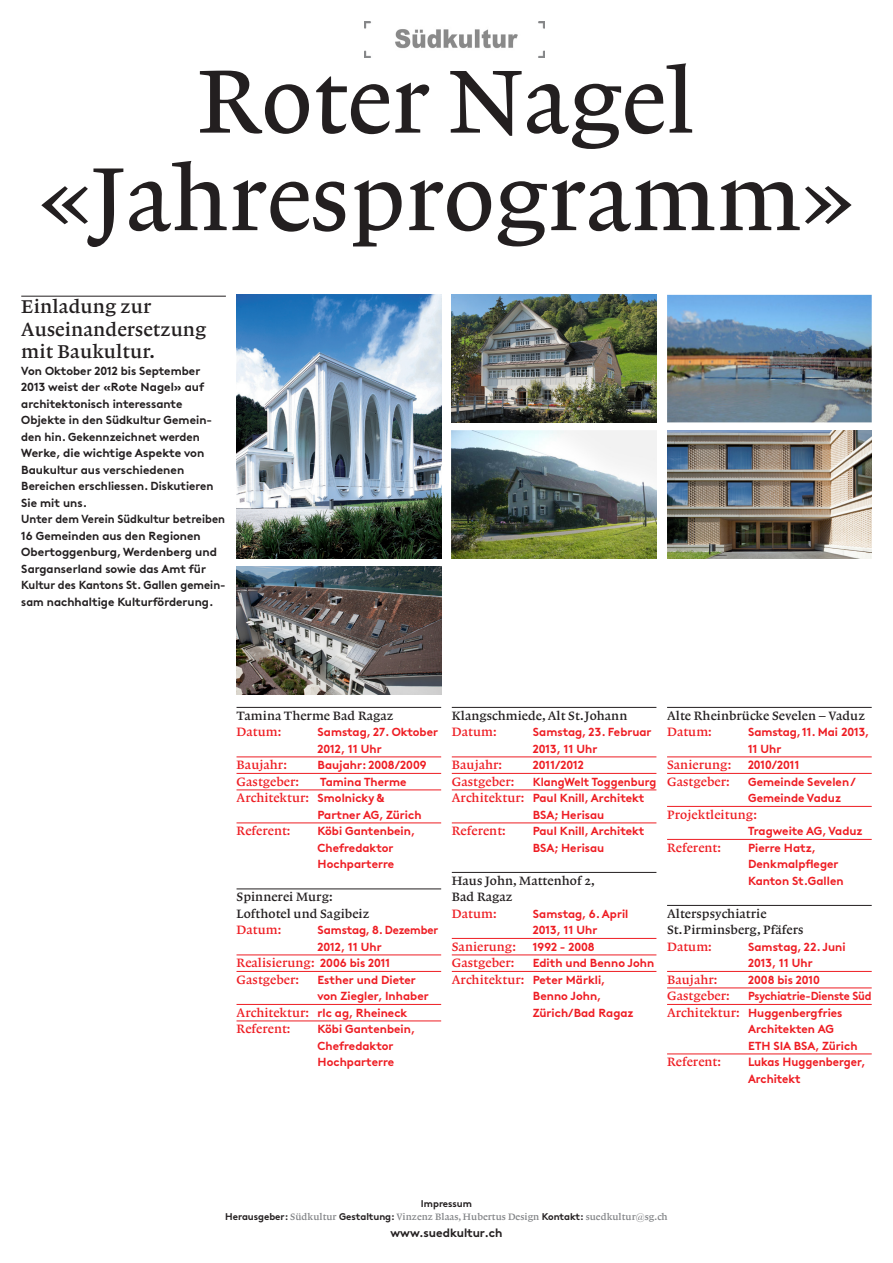
<style>
.page{position:relative;width:893px;height:1263px;background:#fff}
.page>*{position:absolute;margin:0;border:0;box-sizing:border-box;transform-origin:0 0}
.t1{font:500 94.35px/97.5px "Lexicon No 1 Roman A";color:#231f20;text-align:center}
.t2{font:19.5px/22.5px "Lexicon No 1 Roman B Txt";letter-spacing:.005em;color:#231f20}
.t3{font:12.75px "Lexicon No 1 Roman B Txt";letter-spacing:.005em;color:#ee1d23}
.t4{font:12.75px/16.5px "Lexicon No 1 Roman B Txt";letter-spacing:.005em;color:#231f20}
.t5{font:700 12px/16.5px "Black";color:#ee1d23;scale:.96 1}
.t6{font:700 12px "Black";color:#231f20}
.t7{font:700 11.7px/16.5px "Black";letter-spacing:.005em;color:#ee1d23}
.t8{font:700 11.7px/16.5px "Black";letter-spacing:.005em;color:#231f20}
.t9{font:700 11.7px "Black";letter-spacing:.005em;color:#ee1d23;scale:.95 1}
.t10{font:9.75px "Lexicon No 1 Roman B Txt";letter-spacing:.005em;color:#808285}
.t11{font:700 9.75px "Black";color:#231f20}
.s1{color:#ee1d23}
.s2{font-family:"Black";font-weight:700;font-size:11.7px}
.s3{font-family:"Lexicon No 1 Roman B Txt";font-weight:400;font-size:12.75px}
.s4{font-size:11.7px}
.s5{font-family:"Black";font-weight:700;color:#231f20}
.s6{font-family:"Garamond"}
</style>
<div class="page">
<img style="left:365px;top:21px;width:179px;height:36px">
<img style="left:452px;top:295px;width:204px;height:127px">
<img style="left:237px;top:295px;width:204px;height:263px">
<img style="left:452px;top:431px;width:204px;height:127px">
<img style="left:667px;top:431px;width:205px;height:127px">
<hr style="left:237px;top:707px;width:204px;height:1px;background:#231f20">
<hr style="left:237px;top:757px;width:204px;height:1px;background:#ee1d23">
<hr style="left:237px;top:773px;width:204px;height:1px;background:#ee1d23">
<hr style="left:237px;top:790px;width:204px;height:1px;background:#ee1d23">
<hr style="left:237px;top:823px;width:204px;height:1px;background:#ee1d23">
<hr style="left:237px;top:889px;width:204px;height:1px;background:#231f20">
<hr style="left:237px;top:955px;width:204px;height:1px;background:#ee1d23">
<hr style="left:237px;top:971px;width:204px;height:1px;background:#ee1d23">
<hr style="left:237px;top:1004px;width:204px;height:1px;background:#ee1d23">
<hr style="left:237px;top:1021px;width:204px;height:1px;background:#ee1d23">
<hr style="left:452px;top:707px;width:204px;height:1px;background:#231f20">
<hr style="left:452px;top:757px;width:204px;height:1px;background:#ee1d23">
<hr style="left:452px;top:773px;width:204px;height:1px;background:#ee1d23">
<hr style="left:452px;top:790px;width:204px;height:1px;background:#ee1d23">
<hr style="left:452px;top:823px;width:204px;height:1px;background:#ee1d23">
<hr style="left:452px;top:872px;width:204px;height:1px;background:#231f20">
<hr style="left:452px;top:938px;width:204px;height:1px;background:#ee1d23">
<hr style="left:452px;top:955px;width:204px;height:1px;background:#ee1d23">
<hr style="left:452px;top:971px;width:204px;height:1px;background:#ee1d23">
<hr style="left:667px;top:707px;width:205px;height:1px;background:#231f20">
<hr style="left:667px;top:757px;width:205px;height:1px;background:#ee1d23">
<hr style="left:667px;top:773px;width:205px;height:1px;background:#ee1d23">
<hr style="left:667px;top:806px;width:205px;height:1px;background:#ee1d23">
<hr style="left:667px;top:839px;width:205px;height:1px;background:#ee1d23">
<hr style="left:667px;top:905px;width:205px;height:1px;background:#231f20">
<hr style="left:667px;top:971px;width:205px;height:1px;background:#ee1d23">
<hr style="left:667px;top:988px;width:205px;height:1px;background:#ee1d23">
<hr style="left:667px;top:1004px;width:205px;height:1px;background:#ee1d23">
<hr style="left:667px;top:1054px;width:205px;height:1px;background:#ee1d23">
<img style="left:237px;top:567px;width:204px;height:127px">
<hr style="left:21px;top:296px;width:205px;height:1px;background:#231f20">
<img style="left:667px;top:295px;width:205px;height:127px">
<p class="t1" style="left:39px;top:53px;width:817px">Roter Nagel «Jahresprogramm»</p>
<p class="t2" style="left:21px;top:296px;width:131px">Einladung zur</p>
<p class="t2" style="left:21px;top:318px;width:187px">Auseinandersetzung mit Baukultur.</p>
<p class="t8" style="left:21px;top:363px;width:206px">Von Oktober 2012 bis September<br>2013 weist der «Rote Nagel» auf architektonisch interessante<br>Objekte in den Südkultur Gemein&shy;den hin. Gekennzeichnet werden<br>Werke, die wichtige Aspekte von<br>Baukultur aus verschiedenen<br>Bereichen erschliessen. Diskutieren<br>Sie mit uns.<br>Unter dem Verein Südkultur betreiben<br>16 Gemeinden aus den Regionen<br>Obertoggenburg, Werdenberg und<br>Sarganserland sowie das Amt für<br>Kultur des Kantons St. Gallen gemein&shy;sam nachhaltige Kulturförderung.</p>
<p class="t4" style="left:237px;top:707px;width:159px">Tamina Therme Bad Ragaz<br><span class="s1">Datum:</span></p>
<p class="t7" style="left:318px;top:724px;width:122px">Samstag, 27. Oktober<br>2012, 11 Uhr</p>
<p class="t3" style="left:237px;top:758px;width:52px">Baujahr:</p>
<p class="t7" style="left:318px;top:757px;width:111px">Baujahr: 2008/2009</p>
<p class="t3" style="left:237px;top:774px;width:64px">Gastgeber:</p>
<p class="t7" style="left:320px;top:773px;width:88px">Tamina Therme</p>
<p class="t3" style="left:237px;top:791px;width:150px">Architektur: <span class="s2">Smolnicky &amp;</span></p>
<p class="t7" style="left:318px;top:806px;width:105px">Partner AG, Zürich</p>
<p class="t3" style="left:237px;top:824px;width:55px">Referent:</p>
<p class="t7" style="left:318px;top:823px;width:99px">Köbi Gantenbein,<br>Chefredaktor<br>Hochparterre</p>
<p class="t4" style="left:237px;top:888px;width:134px">Spinnerei Murg:<br>Lofthotel und Sagibeiz<br><span class="s1">Datum:</span></p>
<p class="t7" style="left:318px;top:922px;width:122px">Samstag, 8. Dezember<br>2012, 11 Uhr</p>
<p class="t3" style="left:237px;top:956px;width:155px">Realisierung: <span class="s2">2006 bis 2011</span></p>
<p class="t3" style="left:237px;top:972px;width:64px">Gastgeber:</p>
<p class="t7" style="left:318px;top:971px;width:113px">Esther und Dieter von Ziegler, Inhaber</p>
<p class="t7" style="left:237px;top:1004px;width:172px"><span class="s3">Architektur:</span> rlc ag, Rheineck</p>
<p class="t3" style="left:237px;top:1022px;width:55px">Referent:</p>
<p class="t7" style="left:318px;top:1021px;width:99px">Köbi Gantenbein,<br>Chefredaktor<br>Hochparterre</p>
<p class="t4" style="left:452px;top:707px;width:177px">Klangschmiede, Alt St.Johann<br><span class="s1">Datum:</span></p>
<p class="t7" style="left:533px;top:724px;width:120px">Samstag, 23. Februar<br>2013, 11 Uhr</p>
<p class="t4" style="left:667px;top:707px;width:199px">Alte Rheinbrücke Sevelen – Vaduz<br><span class="s1">Datum:</span></p>
<p class="t7" style="left:748px;top:724px;width:123px">Samstag, 11. Mai 2013,<br>11 Uhr</p>
<p class="t3" style="left:452px;top:758px;width:52px">Baujahr:</p>
<p class="t7" style="left:533px;top:757px;width:53px">2011/2012</p>
<p class="t3" style="left:452px;top:774px;width:64px">Gastgeber:</p>
<p class="t7" style="left:533px;top:773px;width:125px">KlangWelt Toggenburg</p>
<p class="t7" style="left:533px;top:790px;width:113px;text-indent:-81px"><span class="s3">Architektur:</span> Paul Knill, Architekt<br>BSA; Herisau</p>
<p class="t3" style="left:452px;top:824px;width:55px">Referent:</p>
<p class="t7" style="left:533px;top:823px;width:113px">Paul Knill, Architekt<br>BSA; Herisau</p>
<p class="t4" style="left:452px;top:872px;width:144px">Haus John, Mattenhof 2,<br>Bad Ragaz<br><span class="s1">Datum:</span></p>
<p class="t7" style="left:533px;top:905px;width:97px">Samstag, 6. April<br>2013, 11 Uhr</p>
<p class="t3" style="left:452px;top:939px;width:66px">Sanierung:</p>
<p class="t7" style="left:533px;top:938px;width:63px">1992 - 2008</p>
<p class="t3" style="left:452px;top:956px;width:64px">Gastgeber:</p>
<p class="t7" style="left:533px;top:955px;width:123px">Edith und Benno John</p>
<p class="t3" style="left:452px;top:972px;width:155px">Architektur: <span class="s2">Peter Märkli,</span></p>
<p class="t7" style="left:533px;top:988px;width:102px">Benno John,<br>Zürich/Bad Ragaz</p>
<p class="t3" style="left:667px;top:758px;width:66px">Sanierung:</p>
<p class="t5" style="left:748px;top:756px;width:55px">2010/<span class="s4">2011</span></p>
<p class="t3" style="left:667px;top:774px;width:64px">Gastgeber:</p>
<p class="t7" style="left:748px;top:773px;width:109px">Gemeinde Sevelen /<br>Gemeinde Vaduz</p>
<p class="t3" style="left:667px;top:807px;width:91px">Projektleitung:</p>
<p class="t7" style="left:748px;top:823px;width:116px">Tragweite AG, Vaduz</p>
<p class="t3" style="left:667px;top:840px;width:55px">Referent:</p>
<p class="t7" style="left:748px;top:839px;width:97px">Pierre Hatz,<br>Denkmalpfleger<br>Kanton St.Gallen</p>
<p class="t4" style="left:667px;top:905px;width:138px">Alterspsychiatrie<br>St.Pirminsberg, Pfäfers<br><span class="s1">Datum:</span></p>
<p class="t7" style="left:748px;top:938px;width:99px">Samstag, 22. Juni<br>2013, 11 Uhr</p>
<p class="t3" style="left:667px;top:972px;width:52px">Baujahr:</p>
<p class="t7" style="left:748px;top:971px;width:73px">2008 bis 2010</p>
<p class="t3" style="left:667px;top:989px;width:64px">Gastgeber:</p>
<p class="t9" style="left:748px;top:989px;width:131px">Psychiatrie-Dienste Süd</p>
<p class="t7" style="left:748px;top:1004px;width:111px;text-indent:-81px"><span class="s3">Architektur:</span> Huggenbergfries<br>Architekten AG<br>ETH SIA BSA, Zürich</p>
<p class="t3" style="left:667px;top:1055px;width:55px">Referent:</p>
<p class="t5" style="left:748px;top:1053px;width:124px">Lukas Huggenberger,<br>Architekt</p>
<p class="t11" style="left:421px;top:1198px;width:53px">Impressum</p>
<p class="t10" style="left:225px;top:1212px;width:444px"><span class="s5">Herausgeber:</span> Südkultur <span class="s5">Gestaltung:</span> Vinzenz Blaas, Hubertus Design <span class="s5">Kontakt:</span> suedkultur<span class="s6">@</span>sg.ch</p>
<p class="t6" style="left:390px;top:1225px;width:114px">www.suedkultur.ch</p>
</div>
